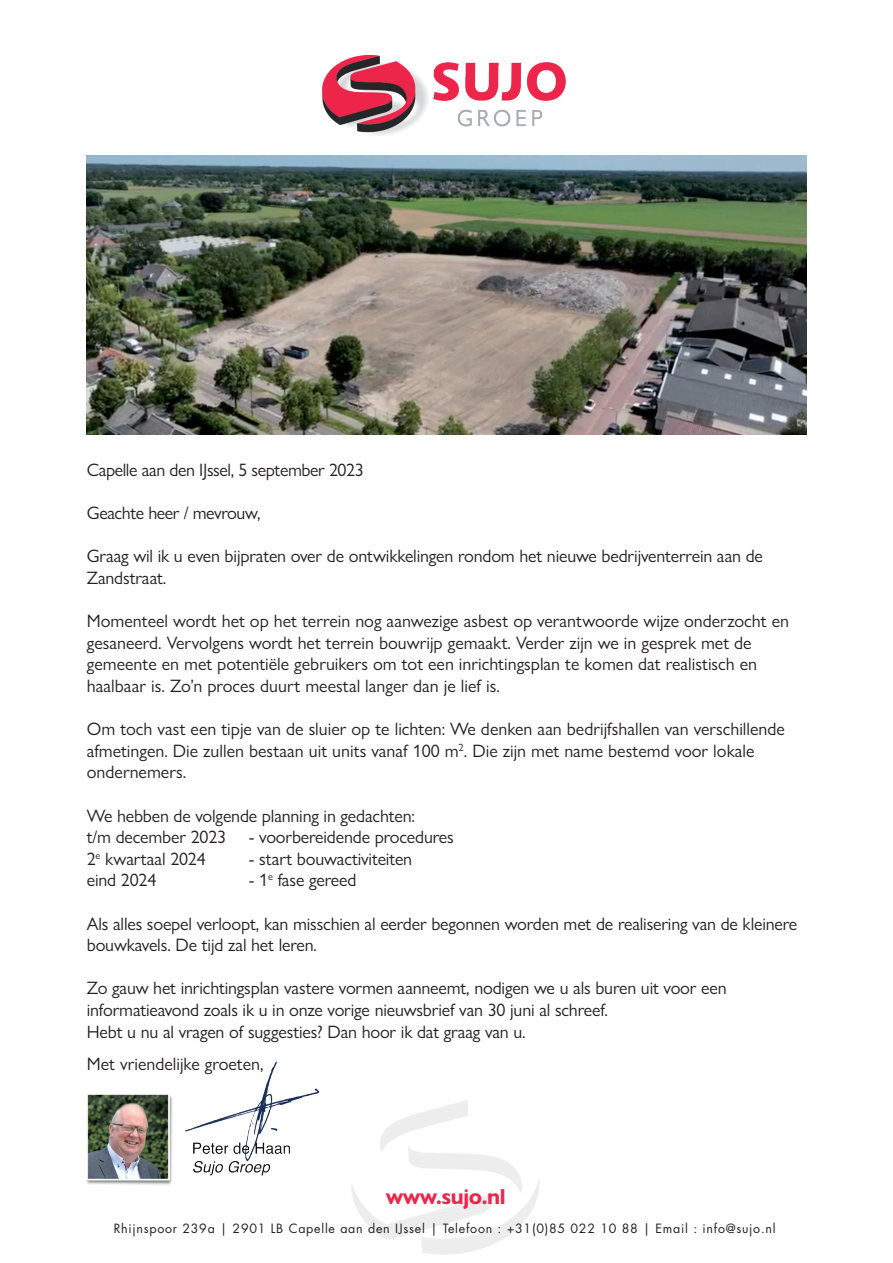
<style>
.page{position:relative;width:893px;height:1263px;background:#fff}
.page>*{position:absolute;margin:0;border:0;box-sizing:border-box;transform-origin:0 0}
.t1{font:700 21.9px "Gill Sans Nova";letter-spacing:-.02em;color:#ed254a}
.t2{font:18px/21.6px "Gill Sans Nova";letter-spacing:-.01em;color:#231f20}
.t3{font:12.45px "Futura Std";letter-spacing:.06em;color:#231f20}
</style>
<div class="page">
<img style="left:322px;top:54px;width:244px;height:82px">
<img style="left:87px;top:155px;width:719px;height:280px">
<img style="left:87px;top:1061px;width:232px;height:124px">
<p class="t2" style="left:87px;top:459px;width:278px">Capelle aan den IJssel, 5 september 2023</p>
<p class="t2" style="left:87px;top:502px;width:175px">Geachte heer / mevrouw,</p>
<p class="t2" style="left:87px;top:545px;width:678px">Graag wil ik u even bijpraten over de ontwikkelingen rondom het nieuwe bedrijventerrein aan de<br>Zandstraat.</p>
<p class="t2" style="left:87px;top:610px;width:704px">Momenteel wordt het op het terrein nog aanwezige asbest op verantwoorde wijze onderzocht en gesaneerd. Vervolgens wordt het terrein bouwrijp gemaakt. Verder zijn we in gesprek met de gemeente en met potentiële gebruikers om tot een inrichtingsplan te komen dat realistisch en haalbaar is. Zo’n proces duurt meestal langer dan je lief is.</p>
<p class="t2" style="left:87px;top:718px;width:700px">Om toch vast een tipje van de sluier op te lichten: We denken aan bedrijfshallen van verschillende afmetingen. Die zullen bestaan uit units vanaf 100 m<sup>2</sup>. Die zijn met name bestemd voor lokale ondernemers.</p>
<p class="t2" style="left:87px;top:804px;width:329px">We hebben de volgende planning in gedachten: t/m december 2023</p>
<p class="t2" style="left:249px;top:826px;width:206px">- voorbereidende procedures</p>
<p class="t2" style="left:87px;top:848px;width:120px">2<sup>e</sup> kwartaal 2024</p>
<p class="t2" style="left:249px;top:848px;width:165px">- start bouwactiviteiten</p>
<p class="t2" style="left:87px;top:869px;width:71px">eind 2024</p>
<p class="t2" style="left:249px;top:869px;width:109px">- 1<sup>e</sup> fase gereed</p>
<p class="t2" style="left:87px;top:912px;width:712px">Als alles soepel verloopt, kan misschien al eerder begonnen worden met de realisering van de kleinere bouwkavels. De tijd zal het leren.</p>
<p class="t2" style="left:87px;top:977px;width:641px">Zo gauw het inrichtingsplan vastere vormen aanneemt, nodigen we u als buren uit voor een informatieavond zoals ik u in onze vorige nieuwsbrief van 30 juni al schreef.<br>Hebt u nu al vragen of suggesties? Dan hoor ik dat graag van u.</p>
<p class="t2" style="left:87px;top:1053px;width:178px">Met vriendelijke groeten,</p>
<p class="t1" style="left:386px;top:1183px;width:121px">www.sujo.nl</p>
<p class="t3" style="left:114px;top:1220px;width:664px">Rhijnspoor 239a | 2901 LB Capelle aan den IJssel | Telefoon : +31(0)85 022 10 88 | Email : info@sujo.nl</p>
</div>
